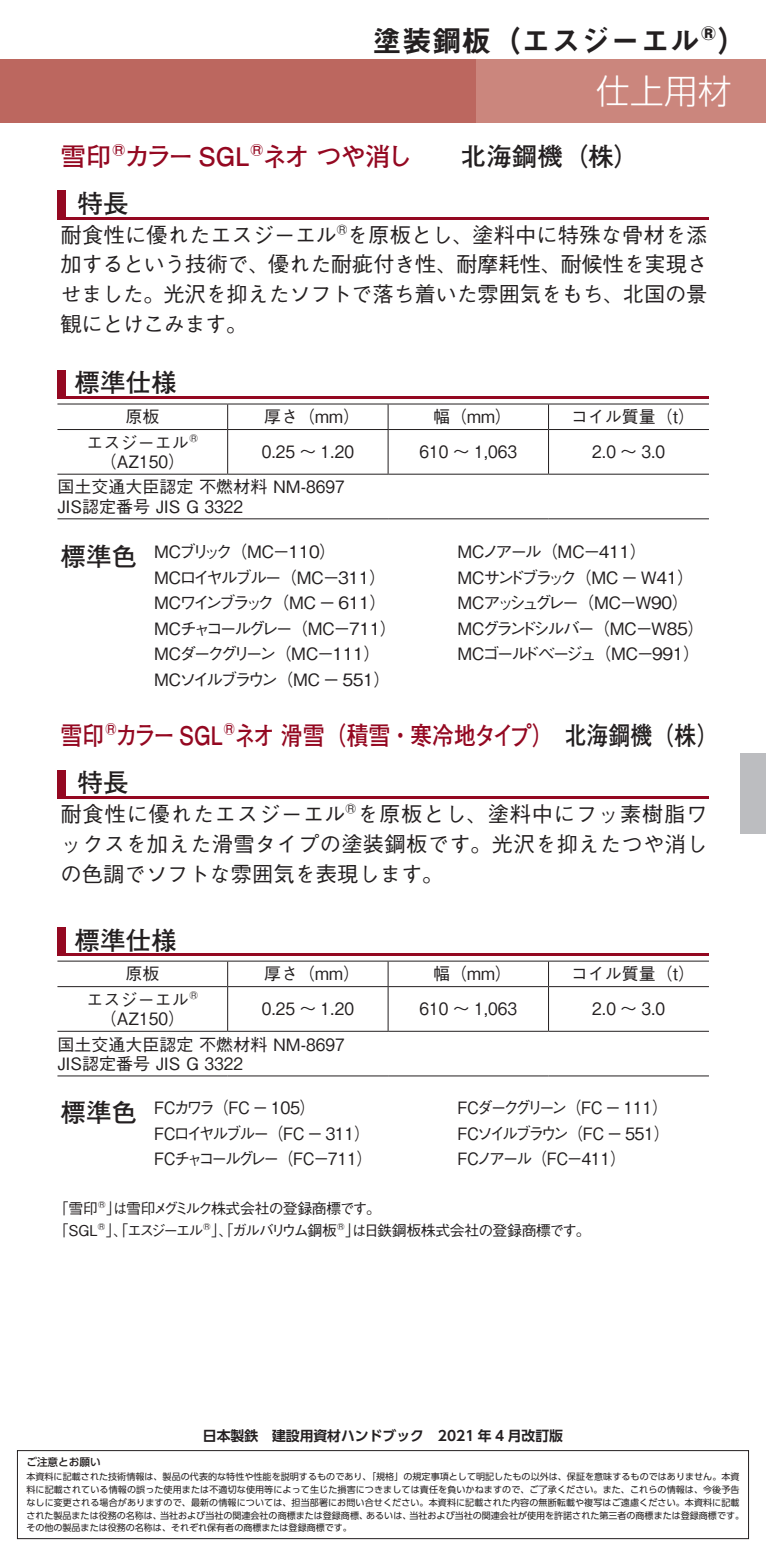
<style>
.page{position:relative;width:766px;height:1548px;background:#fff}
.page>*{position:absolute;margin:0;border:0;box-sizing:border-box;transform-origin:0 0}
.t1{font:300 33.9px "Shin Go Pr 5";color:#fff}
.t2{font:29.7px "Midashi Go Pr 5 MB31";color:#231f20}
.t3{font:700 25.5px "Futo Go B101 Pr 5";color:#940821;scale:.86 1}
.t4{font:700 25.5px "Futo Go B101 Pr 5";color:#940821}
.t5{font:700 25.5px "Futo Go B101 Pr 5";color:#231f20}
.t6{font:500 21.3px/29.7px "Gothic BBB Pr 5";color:#231f20;text-align:justify}
.t7{font:500 17.1px/25.5px "Gothic BBB Pr 5";letter-spacing:-.145em;color:#231f20}
.t8{font:500 17.1px/19.2px "Gothic BBB Pr 5";color:#231f20;text-align:center}
.t9{font:500 17.1px/25.5px "Gothic BBB Pr 5";letter-spacing:-.135em;color:#231f20}
.t10{font:500 17.1px/25.5px "Gothic BBB Pr 5";letter-spacing:-.12em;color:#231f20;scale:.93 1}
.t11{font:500 17.1px "Gothic BBB Pr 5";letter-spacing:-.025em;color:#231f20;scale:.9 1}
.t12{font:500 17.1px/25.5px "Gothic BBB Pr 5";letter-spacing:-.025em;color:#231f20;text-align:justify;scale:.93 1}
.t13{font:500 17.1px "Gothic BBB Pr 5";letter-spacing:-.025em;color:#231f20}
.t14{font:500 15px/21.3px "Gothic BBB Pr 5";letter-spacing:-.085em;color:#231f20}
.t15{font:700 13.8px "UD Shin Go Pr 6 De";color:#231f20}
.t16{font:500 10.5px "UD Shin Go Pr 6";color:#231f20}
.t17{font:9px/12.9px "UD Shin Go Pr 6";letter-spacing:.005em;color:#231f20}
.s1{color:#231f20}
.s2{font-family:"Futo Go B101 Pr 5";font-weight:700;font-size:25.5px}
</style>
<div class="page">
<div style="left:0;top:60px;width:476px;height:63px;background:#bc675f"></div>
<div style="left:476px;top:60px;width:289px;height:63px;background:#cb867d"></div>
<div style="left:740px;top:753px;width:25px;height:80px;background:#bcbdc0"></div>
<div style="left:57px;top:190px;width:9px;height:29px;background:#940821"></div>
<hr style="left:57px;top:217px;width:651px;height:2px;background:#940821">
<div style="left:57px;top:770px;width:9px;height:29px;background:#940821"></div>
<hr style="left:57px;top:796px;width:651px;height:3px;background:#940821">
<hr style="left:57px;top:960px;width:170px;height:1px;background:#231f20">
<hr style="left:227px;top:960px;width:161px;height:1px;background:#231f20">
<svg style="left:227px;top:961px;width:1px;height:25px"></svg>
<hr style="left:388px;top:960px;width:160px;height:1px;background:#231f20">
<svg style="left:387px;top:961px;width:1px;height:25px"></svg>
<hr style="left:548px;top:960px;width:160px;height:1px;background:#231f20">
<svg style="left:548px;top:961px;width:1px;height:25px"></svg>
<hr style="left:57px;top:986px;width:170px;height:1px;background:#231f20">
<hr style="left:227px;top:986px;width:161px;height:1px;background:#231f20">
<hr style="left:227px;top:987px;width:1px;height:44px;background:#231f20">
<hr style="left:388px;top:986px;width:160px;height:1px;background:#231f20">
<hr style="left:387px;top:987px;width:1px;height:44px;background:#231f20">
<hr style="left:548px;top:986px;width:160px;height:1px;background:#231f20">
<hr style="left:548px;top:987px;width:1px;height:44px;background:#231f20">
<hr style="left:57px;top:1031px;width:170px;height:1px;background:#231f20">
<hr style="left:227px;top:1031px;width:161px;height:1px;background:#231f20">
<hr style="left:388px;top:1031px;width:160px;height:1px;background:#231f20">
<hr style="left:548px;top:1031px;width:160px;height:1px;background:#231f20">
<hr style="left:57px;top:1075px;width:170px;height:1px;background:#231f20">
<hr style="left:227px;top:1075px;width:161px;height:1px;background:#231f20">
<hr style="left:388px;top:1075px;width:160px;height:1px;background:#231f20">
<hr style="left:548px;top:1075px;width:160px;height:1px;background:#231f20">
<div style="left:57px;top:927px;width:9px;height:29px;background:#940821"></div>
<hr style="left:57px;top:954px;width:651px;height:2px;background:#940821">
<hr style="left:57px;top:403px;width:170px;height:1px;background:#231f20">
<hr style="left:227px;top:403px;width:161px;height:1px;background:#231f20">
<svg style="left:227px;top:404px;width:1px;height:25px"></svg>
<hr style="left:388px;top:403px;width:160px;height:1px;background:#231f20">
<svg style="left:387px;top:404px;width:1px;height:25px"></svg>
<hr style="left:548px;top:403px;width:160px;height:1px;background:#231f20">
<svg style="left:548px;top:404px;width:1px;height:25px"></svg>
<hr style="left:57px;top:429px;width:170px;height:1px;background:#231f20">
<hr style="left:227px;top:429px;width:161px;height:1px;background:#231f20">
<hr style="left:227px;top:430px;width:1px;height:44px;background:#231f20">
<hr style="left:388px;top:429px;width:160px;height:1px;background:#231f20">
<hr style="left:387px;top:430px;width:1px;height:44px;background:#231f20">
<hr style="left:548px;top:429px;width:160px;height:1px;background:#231f20">
<hr style="left:548px;top:430px;width:1px;height:44px;background:#231f20">
<hr style="left:57px;top:474px;width:170px;height:1px;background:#231f20">
<hr style="left:227px;top:474px;width:161px;height:1px;background:#231f20">
<hr style="left:388px;top:474px;width:160px;height:1px;background:#231f20">
<hr style="left:548px;top:474px;width:160px;height:1px;background:#231f20">
<hr style="left:57px;top:518px;width:170px;height:1px;background:#231f20">
<hr style="left:227px;top:518px;width:161px;height:1px;background:#231f20">
<hr style="left:388px;top:518px;width:160px;height:1px;background:#231f20">
<hr style="left:548px;top:518px;width:160px;height:1px;background:#231f20">
<div style="left:57px;top:370px;width:9px;height:29px;background:#940821"></div>
<hr style="left:57px;top:397px;width:651px;height:2px;background:#940821">
<div style="left:17px;top:1450px;width:731px;height:89px;border:1px solid #231f20"></div>
<h2 class="t2" style="left:372px;top:17px;width:376px">塗装鋼板（エスジーエル®）</h2>
<h1 class="t1" style="left:595px;top:64px;width:138px">仕上用材</h1>
<h3 class="t4" style="left:61px;top:135px;width:580px">雪印®カラー SGL®ネオ つや消し<span class="s1">　　北海鋼機（株）</span></h3>
<h3 class="t5" style="left:78px;top:183px;width:53px">特長</h3>
<h3 class="t6" style="left:60px;top:218px;width:648px">耐食性に優れたエスジーエル®を原板とし、塗料中に特殊な骨材を添加するという技術で、優れた耐疵付き性、耐摩耗性、耐候性を実現させました。光沢を抑えたソフトで落ち着いた雰囲気をもち、北国の景観にとけこみます。</h3>
<h3 class="t5" style="left:74px;top:362px;width:104px">標準仕様</h3>
<h3 class="t13" style="left:125px;top:403px;width:36px">原板</h3>
<h3 class="t13" style="left:264px;top:403px;width:97px">厚さ（mm）</h3>
<h3 class="t13" style="left:433px;top:403px;width:80px">幅（mm）</h3>
<h3 class="t13" style="left:570px;top:403px;width:126px">コイル質量（t）</h3>
<h3 class="t8" style="left:87px;top:431px;width:121px">エスジーエル®（AZ150）</h3>
<h3 class="t11" style="left:262px;top:438px;width:104px">0.25 ～ 1.20</h3>
<h3 class="t11" style="left:419px;top:438px;width:110px">610 ～ 1,063</h3>
<h3 class="t11" style="left:592px;top:438px;width:82px">2.0 ～ 3.0</h3>
<h3 class="t8" style="left:57px;top:476px;width:289px;text-align:left">国土交通大臣認定不燃材料 NM-8697<br>JIS認定番号 JIS G 3322</h3>
<h3 class="t7" style="left:154px;top:538px;width:244px;text-indent:-94px"><span class="s2">標準色</span> MCブリック（MC－110）<br>MCロイヤルブルー（MC－311）<br>MCワインブラック（MC ー 611）<br>MCチャコールグレー（MC－711）<br>MCダークグリーン（MC－111）<br>MCソイルブラウン（MC ー 551）</h3>
<h3 class="t9" style="left:457px;top:538px;width:248px">MCノアール（MC－411）<br>MCサンドブラック（MC ー W41）<br>MCアッシュグレー（MC－W90）<br>MCグランドシルバー（MC－W85）<br>MCゴールドベージュ（MC－991）</h3>
<h3 class="t3" style="left:61px;top:715px;width:766px">雪印®カラー SGL®ネオ 滑雪（積雪・寒冷地タイプ）<span class="s1">　北海鋼機（株）</span></h3>
<h3 class="t5" style="left:78px;top:762px;width:53px">特長</h3>
<h3 class="t6" style="left:61px;top:797px;width:648px">耐食性に優れたエスジーエル®を原板とし、塗料中にフッ素樹脂ワックスを加えた滑雪タイプの塗装鋼板です。光沢を抑えたつや消しの色調でソフトな雰囲気を表現します。</h3>
<h3 class="t5" style="left:74px;top:919px;width:104px">標準仕様</h3>
<h3 class="t13" style="left:125px;top:960px;width:36px">原板</h3>
<h3 class="t13" style="left:264px;top:960px;width:97px">厚さ（mm）</h3>
<h3 class="t13" style="left:433px;top:960px;width:80px">幅（mm）</h3>
<h3 class="t13" style="left:570px;top:960px;width:126px">コイル質量（t）</h3>
<h3 class="t8" style="left:87px;top:988px;width:121px">エスジーエル®（AZ150）</h3>
<h3 class="t11" style="left:262px;top:995px;width:104px">0.25 ～ 1.20</h3>
<h3 class="t11" style="left:419px;top:995px;width:110px">610 ～ 1,063</h3>
<h3 class="t11" style="left:592px;top:995px;width:82px">2.0 ～ 3.0</h3>
<h3 class="t8" style="left:57px;top:1033px;width:289px;text-align:left">国土交通大臣認定不燃材料 NM-8697<br>JIS認定番号 JIS G 3322</h3>
<h3 class="t10" style="left:154px;top:1093px;width:236px;text-indent:-94px"><span class="s2">標準色</span> FCカワラ（FC ー 105）<br>FCロイヤルブルー（FC ー 311）<br>FCチャコールグレー（FC－711）</h3>
<h3 class="t14" style="left:54px;top:1196px;width:538px">「雪印®」は雪印メグミルク株式会社の登録商標です。<br>「ＳＧＬ®」、「エスジーエル®」、「ガルバリウム鋼板®」は日鉄鋼板株式会社の登録商標です。</h3>
<h3 class="t12" style="left:457px;top:1093px;width:229px">FCダークグリーン（FC ー 111）FCソイルブラウン（FC ー 551）FCノアール（FC－411）　</h3>
<h3 class="t15" style="left:203px;top:1424px;width:361px">日本製鉄　建設用資材ハンドブック　2021 年 4 月改訂版</h3>
<p class="t16" style="left:26px;top:1453px;width:76px">ご注意とお願い</p>
<p class="t17" style="left:26px;top:1470px;width:719px">本資料に記載された技術情報は、製品の代表的な特性や性能を説明するものであり、「規格」の規定事項として明記したもの以外は、保証を意味するものではありません。本資料に記載されている情報の誤った使用または不適切な使用等によって生じた損害につきましては責任を負いかねますので、ご了承ください。また、これらの情報は、今後予告なしに変更される場合がありますので、最新の情報については、担当部署にお問い合せください。本資料に記載された内容の無断転載や複写はご遠慮ください。本資料に記載された製品または役務の名称は、当社および当社の関連会社の商標または登録商標、あるいは、当社および当社の関連会社が使用を許諾された第三者の商標または登録商標です。その他の製品または役務の名称は、それぞれ保有者の商標または登録商標です。</p>
</div>
